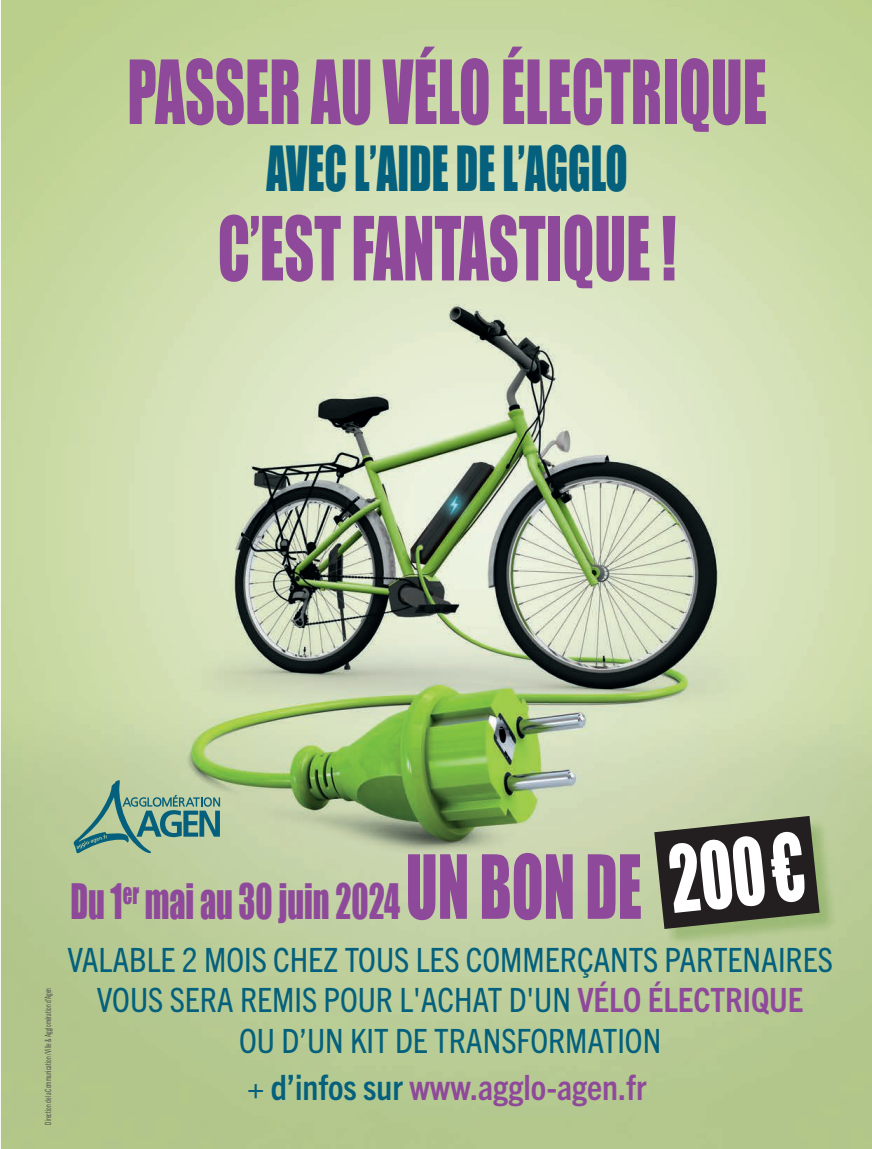
<style>
.page{position:relative;width:872px;height:1149px;background:#fff}
.page>*{position:absolute;margin:0;border:0;box-sizing:border-box;transform-origin:0 0}
.t1{font:81.6px "Impact";color:#8e499b;scale:.71 1}
.t2{font:57.15px "Impact";color:#04607c;scale:.71 1}
.t3{font:44.85px "Impact";color:#8e499b;scale:.71 1}
.t4{font:700 condensed 34.95px "Trade Gothic Next LT Pro";color:#8e499b}
.t5{font:condensed 33.45px/40.8px "Trade Gothic Next LT Pro";color:#04607c;text-align:center}
.t6{font:condensed 8.55px "Trade Gothic Next LT Pro";letter-spacing:.02em;color:#4b4c4d;scale:.71 1}
.s1{font-size:81.6px}
.s2{font-weight:700;color:#8e499b}
.s3{color:#04607c}
</style>
<div class="page">
<img style="left:1px;top:0;width:871px;height:1148px">
<img style="left:657px;top:818px;width:180px;height:128px">
<svg style="left:654px;top:815px;width:165px;height:113px"></svg>
<svg style="left:73px;top:779px;width:147px;height:75px;background:#91b396"></svg>
<p class="t1" style="left:127px;top:29px;width:902px">PASSER AU VÉLO ÉLECTRIQUE</p>
<p class="t2" style="left:266px;top:124px;width:511px">AVEC L’AIDE DE L’AGGLO</p>
<p class="t1" style="left:218px;top:185px;width:647px">C’EST FANTASTIQUE !</p>
<p class="t6" style="left:42px;top:1124px;width:194px;rotate:-90deg">Direction de la Communication / Ville &amp; Agglomération d’Agen</p>
<p class="t3" style="left:70px;top:866px;width:806px">Du 1<sup>er</sup> mai au 30 juin 2024 <span class="s1">UN BON DE</span></p>
<p class="t5" style="left:68px;top:936px;width:766px">VALABLE 2 MOIS CHEZ TOUS LES COMMERÇANTS PARTENAIRES<br>VOUS SERA REMIS POUR L'ACHAT D'UN <span class="s2">VÉLO ÉLECTRIQUE<br></span>OU D’UN KIT DE TRANSFORMATION</p>
<p class="t4" style="left:248px;top:1062px;width:400px"><span class="s3">+ d’infos sur</span> www.agglo-agen.fr</p>
</div>
